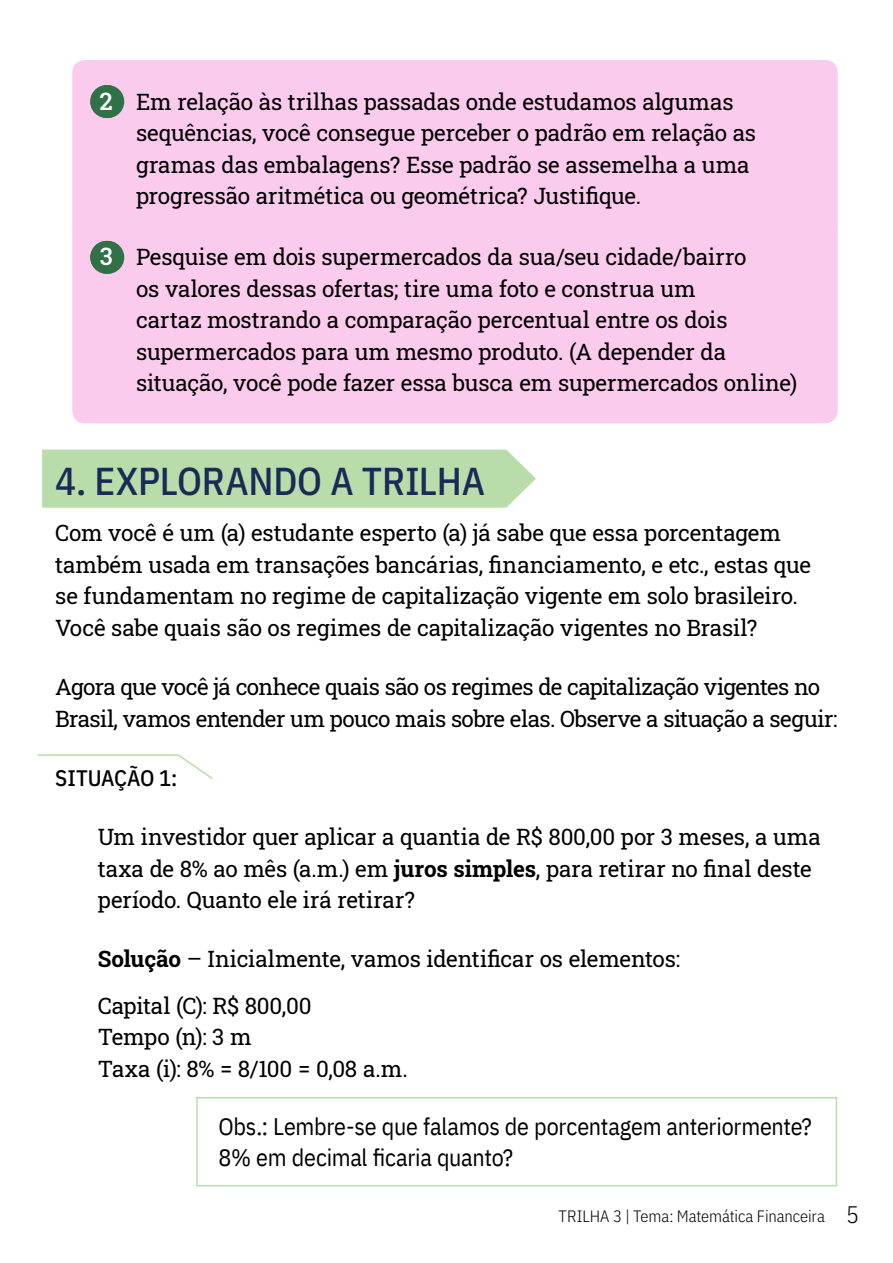
<style>
.page{position:relative;width:893px;height:1263px;background:#fff}
.page>*{position:absolute;margin:0;border:0;box-sizing:border-box;transform-origin:0 0}
.Etapa{font:500 39px "IBM Plex Sans Cond";letter-spacing:-.005em;color:#182c57}
.Lembrete{font:24px/31.5px "IBM Plex Sans Cond";letter-spacing:-.01em;color:#000}
.Texto_normal{font:22.5px/31.5px "Roboto Slab";letter-spacing:-.01em;color:#000}
.Texto_normal-2{font:22.5px/31.5px "Roboto Slab";letter-spacing:-.03em;color:#000}
.Texto_normal-3{font:500 22.5px "IBM Plex Sans Cond";color:#000}
.t1{font:300 16.5px "IBM Plex Sans Cond";letter-spacing:-.005em;color:#000}
.s1{font-weight:500;font-size:24px;color:#fff}
.s2{font-weight:700}
.s3{font-size:24px}
</style>
<div class="page">
<div style="left:196px;top:1097px;width:641px;height:89px;border:2px solid #b8ddaa"></div>
<svg style="left:37px;top:754px;width:176px;height:25px"></svg>
<div style="left:72px;top:60px;width:766px;height:176px;background:#facbec;border-radius:13px"></div>
<svg style="left:72px;top:85px;width:35px;height:33px"></svg>
<hr style="left:0;top:85px;width:1px;height:33px;background:#307148">
<hr style="left:107px;top:85px;width:1px;height:33px;background:#307148">
<div style="left:72px;top:216px;width:766px;height:207px;background:#facbec;border-radius:13px"></div>
<svg style="left:72px;top:241px;width:35px;height:33px"></svg>
<hr style="left:0;top:241px;width:1px;height:33px;background:#307148">
<hr style="left:107px;top:241px;width:1px;height:33px;background:#307148">
<div style="left:42px;top:450px;width:494px;height:58px;background:#b8ddaa"></div>
<p class="Texto_normal" style="left:136px;top:85px;width:622px;text-indent:-36px"><span class="s1">2</span> Em relação às trilhas passadas onde estudamos algumas sequências, você consegue perceber o padrão em relação as gramas das embalagens? Esse padrão se assemelha a uma progressão aritmética ou geométrica? Justifique.</p>
<p class="Texto_normal" style="left:136px;top:241px;width:663px;text-indent:-36px"><span class="s1">3</span> Pesquise em dois supermercados da sua/seu cidade/bairro<br>os valores dessas ofertas; tire uma foto e construa um<br>cartaz mostrando a comparação percentual entre os dois supermercados para um mesmo produto. (A depender da situação, você pode fazer essa busca em supermercados online)</p>
<p class="Etapa" style="left:55px;top:451px;width:431px">4. EXPLORANDO A TRILHA</p>
<p class="Texto_normal" style="left:55px;top:517px;width:757px">Com você é um (a) estudante esperto (a) já sabe que essa porcentagem também usada em transações bancárias, financiamento, e etc., estas que se fundamentam no regime de capitalização vigente em solo brasileiro.<br>Você sabe quais são os regimes de capitalização vigentes no Brasil?</p>
<p class="Texto_normal-2" style="left:55px;top:671px;width:784px">Agora que você já conhece quais são os regimes de capitalização vigentes no<br>Brasil, vamos entender um pouco mais sobre elas. Observe a situação a seguir:</p>
<p class="Texto_normal-3" style="left:55px;top:760px;width:124px">SITUAÇÃO 1:</p>
<p class="Texto_normal" style="left:98px;top:821px;width:725px">Um investidor quer aplicar a quantia de R$ 800,00 por 3 meses, a uma taxa de 8% ao mês (a.m.) em <span class="s2">juros simples</span>, para retirar no final deste período. Quanto ele irá retirar?</p>
<p class="Texto_normal" style="left:98px;top:943px;width:584px"><span class="s2">Solução</span> – Inicialmente, vamos identificar os elementos:</p>
<p class="Texto_normal" style="left:98px;top:989px;width:215px">Capital (C): R$ 800,00</p>
<p class="Texto_normal" style="left:98px;top:1021px;width:155px">Tempo (n): 3 m</p>
<p class="Texto_normal" style="left:98px;top:1052px;width:311px">Taxa (i): 8% = 8/100 = 0,08 a.m.</p>
<p class="Lembrete" style="left:218px;top:1108px;width:595px">Obs.: Lembre-se que falamos de porcentagem anteriormente?<br>8% em decimal ficaria quanto?</p>
<p class="t1" style="left:559px;top:1203px;width:302px">TRILHA 3 | Tema: Matemática Financeira <span class="s3">5</span></p>
</div>
